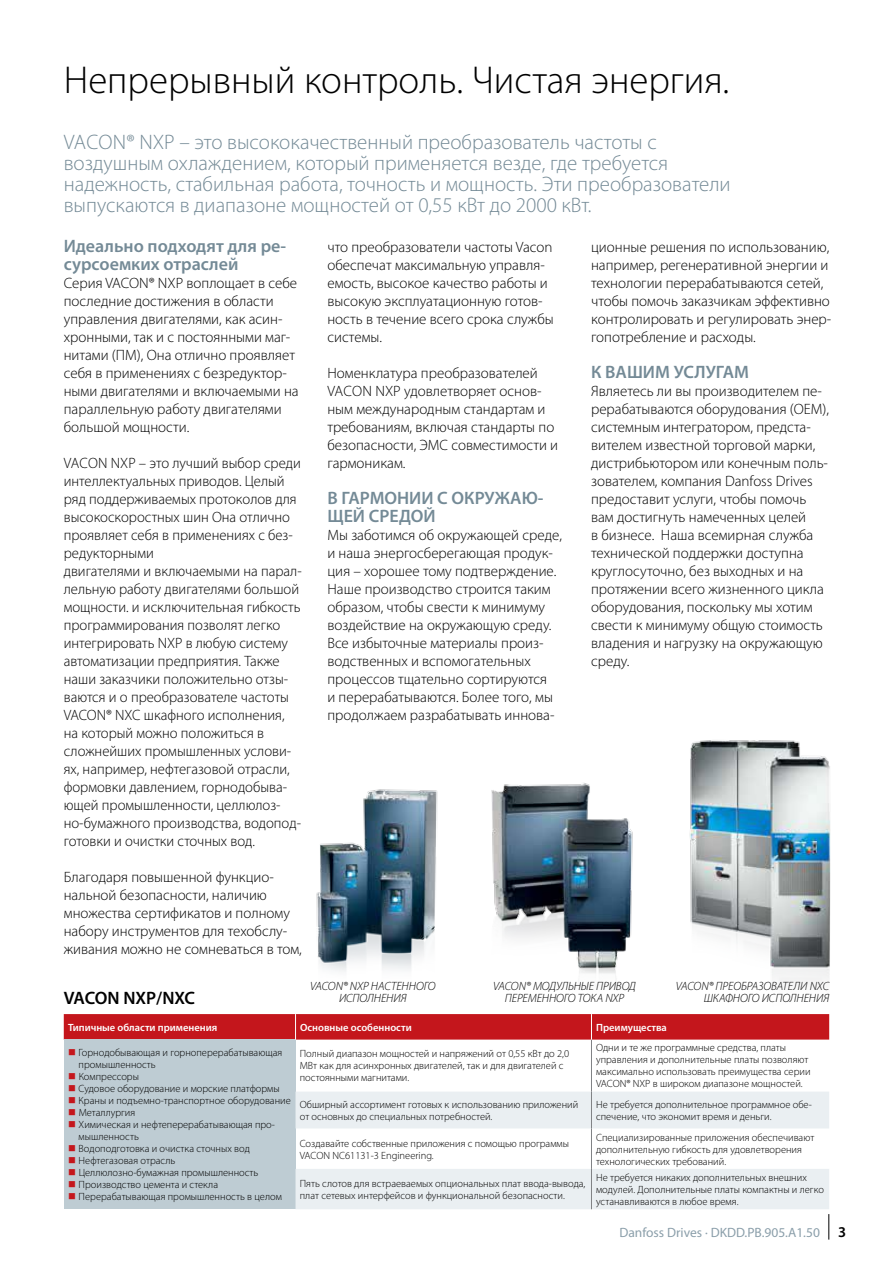
<style>
.page{position:relative;width:893px;height:1263px;background:#fff}
.page>*{position:absolute;margin:0;border:0;box-sizing:border-box;transform-origin:0 0}
.t1{font:300 39px "Myriad Pro";color:#000}
.t2{font:300 21px/21px "Myriad Pro";color:#748a96}
.t3{font:600 18px/18px "Myriad Pro";color:#748a96}
.t4{font:600 18px "Myriad Pro";letter-spacing:-.01em;color:#000}
.t5{font:300 15px/18px "Myriad Pro";color:#000}
.t6{font:13.5px "Myriad Pro";color:#8b9faa}
.t7{font:italic 300 12px/12px "Myriad Pro";letter-spacing:-.005em;color:#000;text-align:center}
.t8{font:300 10.5px/12px "Myriad Pro";color:#000}
.t9{font:600 10.5px "Myriad Pro";color:#fff}
.s1{color:#c4161c}
.s2{font-weight:600;font-size:15px;color:#000}
</style>
<div class="page">
<div style="left:64px;top:1039px;width:232px;height:170px;background:#beccd3"></div>
<svg style="left:296px;top:1091px;width:533px;height:118px;fill:#eaeff2"></svg>
<hr style="left:591px;top:1039px;width:1px;height:52px;background:#808285">
<hr style="left:591px;top:1091px;width:1px;height:37px;background:#808285">
<hr style="left:591px;top:1128px;width:1px;height:41px;background:#808285">
<hr style="left:591px;top:1169px;width:1px;height:40px;background:#808285">
<div style="left:64px;top:1014px;width:765px;height:25px;background:#c4161c"></div>
<img style="left:316px;top:789px;width:122px;height:183px">
<img style="left:492px;top:783px;width:141px;height:191px">
<img style="left:689px;top:740px;width:142px;height:243px">
<svg style="left:828px;top:1214px;width:1px;height:25px"></svg>
<h1 class="t1" style="left:64px;top:57px;width:667px">Непрерывный контроль. Чистая энергия.</h1>
<p class="t2" style="left:64px;top:132px;width:668px">VACON® NXP – это высококачественный преобразователь частоты с воздушным охлаждением, который применяется везде, где требуется надежность, стабильная работа, точность и мощность. Эти преобразователи выпускаются в диапазоне мощностей от 0,55 кВт до 2000 кВт.</p>
<p class="t3" style="left:64px;top:237px;width:224px">Идеально подходят для ре&shy;сурсоемких отраслей</p>
<p class="t5" style="left:64px;top:274px;width:236px">Серия VACON® NXP воплощает в себе последние достижения в области управления двигателями, как асин&shy;хронными, так и с постоянными маг&shy;нитами (ПМ), Она отлично проявляет себя в применениях с безредуктор&shy;ными двигателями и включаемыми на параллельную работу двигателями большой мощности.</p>
<p class="t5" style="left:64px;top:454px;width:239px">VACON NXP – это лучший выбор среди интеллектуальных приводов. Целый ряд поддерживаемых протоколов для высокоскоростных шин Она отлично проявляет себя в применениях с без&shy;редукторными<br>двигателями и включаемыми на парал&shy;лельную работу двигателями большой мощности. и исключительная гибкость программирования позволят легко интегрировать NXP в любую систему автоматизации предприятия. Также наши заказчики положительно отзы&shy;ваются и о преобразователе частоты VACON® NXC шкафного исполнения, на который можно положиться в сложнейших промышленных услови&shy;ях, например, нефтегазовой отрасли, формовки давлением, горнодобыва&shy;ющей промышленности, целлюлоз&shy;но-бумажного производства, водопод&shy;готовки и очистки сточных вод.</p>
<p class="t5" style="left:64px;top:868px;width:240px">Благодаря повышенной функцио&shy;нальной безопасности, наличию множества сертификатов и полному набору инструментов для техобслу&shy;живания можно не сомневаться в том,</p>
<p class="t5" style="left:327px;top:238px;width:228px">что преобразователи частоты Vacon обеспечат максимальную управля&shy;емость, высокое качество работы и высокую эксплуатационную готов&shy;ность в течение всего срока службы системы.</p>
<p class="t5" style="left:327px;top:364px;width:232px">Номенклатура преобразователей<br>VACON NXP удовлетворяет основ&shy;ным международным стандартам и требованиям, включая стандарты по безопасности, ЭМС совместимости и гармоникам.</p>
<p class="t3" style="left:327px;top:489px;width:218px">В ГАРМОНИИ С ОКРУЖАЮ-<br>ЩЕЙ СРЕДОЙ</p>
<p class="t5" style="left:327px;top:526px;width:236px">Мы заботимся об окружающей среде, и наша энергосберегающая продук&shy;ция – хорошее тому подтверждение.<br>Наше производство строится таким образом, чтобы свести к минимуму воздействие на окружающую среду.<br>Все избыточные материалы произ&shy;водственных и вспомогательных процессов тщательно сортируются<br>и перерабатываются. Более того, мы продолжаем разрабатывать иннова-</p>
<p class="t5" style="left:591px;top:238px;width:242px">ционные решения по использованию, например, регенеративной энергии и технологии перерабатываются сетей, чтобы помочь заказчикам эффективно контролировать и регулировать энер&shy;гопотребление и расходы.</p>
<p class="t3" style="left:591px;top:363px;width:159px">К ВАШИМ УСЛУГАМ</p>
<p class="t5" style="left:591px;top:382px;width:240px">Являетесь ли вы производителем пе&shy;рерабатываются оборудования (OEM), системным интегратором, предста&shy;вителем известной торговой марки, дистрибьютором или конечным поль&shy;зователем, компания Danfoss Drives предоставит услуги, чтобы помочь вам достигнуть намеченных целей<br>в бизнесе. Наша всемирная служба технической поддержки доступна круглосуточно, без выходных и на протяжении всего жизненного цикла оборудования, поскольку мы хотим свести к минимуму общую стоимость владения и нагрузку на окружающую среду.</p>
<p class="t7" style="left:310px;top:981px;width:127px">VACON® NXP НАСТЕННОГО<br>ИСПОЛНЕНИЯ</p>
<p class="t7" style="left:493px;top:981px;width:145px">VACON® МОДУЛЬНЫЕ ПРИВОД<br>ПЕРЕМЕННОГО ТОКА NXP</p>
<p class="t7" style="left:676px;top:981px;width:155px;text-align:right">VACON® ПРЕОБРАЗОВАТЕЛИ NXC<br>ШКАФНОГО ИСПОЛНЕНИЯ</p>
<p class="t4" style="left:64px;top:987px;width:133px">VACON NXP/NXC</p>
<p class="t9" style="left:68px;top:1021px;width:151px">Типичные области применения</p>
<p class="t9" style="left:300px;top:1021px;width:113px">Основные особенности</p>
<p class="t9" style="left:596px;top:1021px;width:72px">Преимущества</p>
<p class="t8" style="left:79px;top:1047px;width:205px;text-indent:-11px"><span class="s1">■</span> Горнодобывающая и горноперерабатывающая промышленность</p>
<p class="t8" style="left:68px;top:1071px;width:73px"><span class="s1">■</span> Компрессоры</p>
<p class="t8" style="left:68px;top:1083px;width:213px"><span class="s1">■</span> Судовое оборудование и морские платформы</p>
<p class="t8" style="left:68px;top:1095px;width:224px"><span class="s1">■</span> Краны и подъемно-транспортное оборудование</p>
<p class="t8" style="left:68px;top:1107px;width:69px"><span class="s1">■</span> Металлургия</p>
<p class="t8" style="left:79px;top:1119px;width:198px;text-indent:-11px"><span class="s1">■</span> Химическая и нефтеперерабатывающая про&shy;мышленность</p>
<p class="t8" style="left:68px;top:1143px;width:183px"><span class="s1">■</span> Водоподготовка и очистка сточных вод</p>
<p class="t8" style="left:68px;top:1155px;width:109px"><span class="s1">■</span> Нефтегазовая отрасль</p>
<p class="t8" style="left:68px;top:1167px;width:192px"><span class="s1">■</span> Целлюлозно-бумажная промышленность</p>
<p class="t8" style="left:68px;top:1179px;width:152px"><span class="s1">■</span> Производство цемента и стекла</p>
<p class="t8" style="left:68px;top:1191px;width:215px"><span class="s1">■</span> Перерабатывающая промышленность в целом</p>
<p class="t8" style="left:300px;top:1048px;width:271px">Полный диапазон мощностей и напряжений от 0,55 кВт до 2,0<br>МВт как для асинхронных двигателей, так и для двигателей с постоянными магнитами.</p>
<p class="t8" style="left:596px;top:1042px;width:216px">Одни и те же программные средства, платы управления и дополнительные платы позволяют максимально использовать преимущества серии VACON® NXP в широком диапазоне мощностей.</p>
<p class="t8" style="left:300px;top:1098px;width:280px">Обширный ассортимент готовых к использованию приложений от основных до специальных потребностей.</p>
<p class="t8" style="left:596px;top:1098px;width:217px">Не требуется дополнительное программное обе&shy;спечение, что экономит время и деньги.</p>
<p class="t8" style="left:300px;top:1137px;width:271px">Создавайте собственные приложения с помощью программы<br>VACON NC61131-3 Engineering.</p>
<p class="t8" style="left:596px;top:1131px;width:220px">Специализированные приложения обеспечивают дополнительную гибкость для удовлетворения технологических требований.</p>
<p class="t8" style="left:300px;top:1177px;width:287px">Пять слотов для встраеваемых опциональных плат ввода-вывода, плат сетевых интерфейсов и функциональной безопасности.</p>
<p class="t8" style="left:596px;top:1171px;width:229px">Не требуется никаких дополнительных внешних модулей. Дополнительные платы компактны и легко устанавливаются в любое время.</p>
<p class="t6" style="left:619px;top:1225px;width:228px">Danfoss Drives · DKDD.PB.905.A1.50 <span class="s2">3</span></p>
</div>
